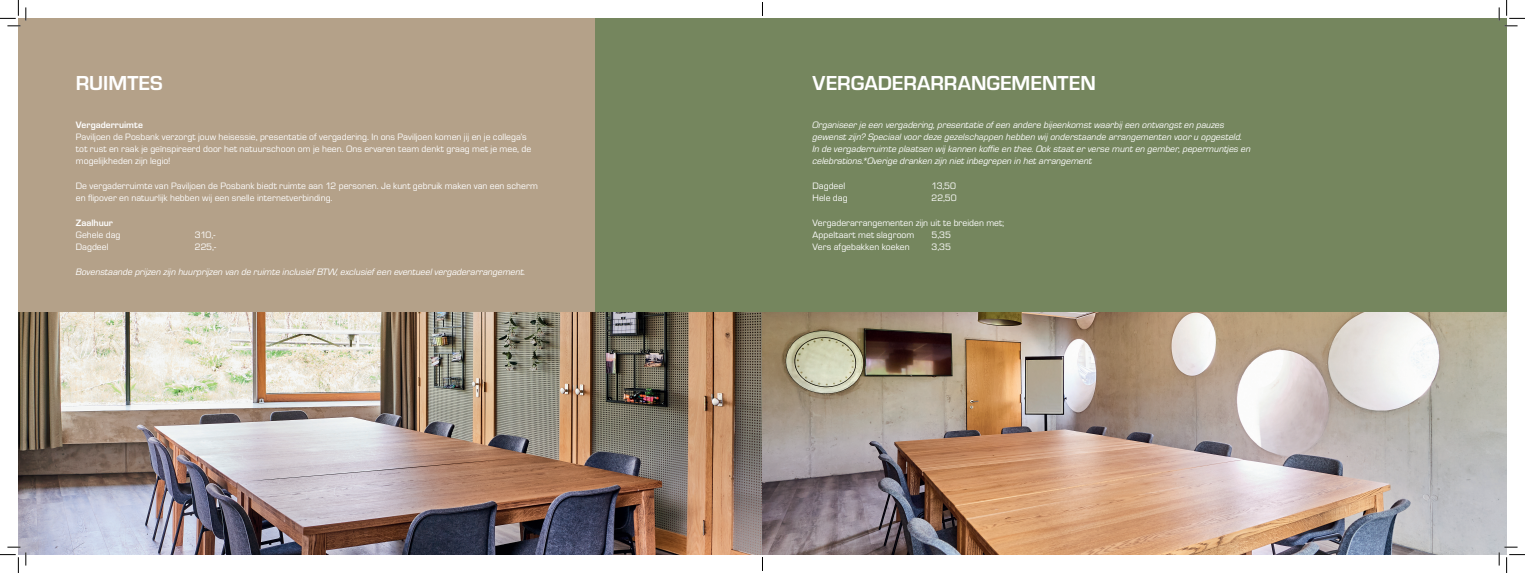
<style>
.page{position:relative;width:1525px;height:573px;background:#fff}
.page>*{position:absolute;margin:0;border:0;box-sizing:border-box;transform-origin:0 0}
.t1{font:700 21px "Eurostile";color:#fff}
.t2{font:9.62px/12.2px "Eurostile";color:#fff}
.t3{font:italic 9.62px/12.2px "Eurostile";color:#fff}
.t4{font:700 9.62px "Eurostile";color:#fff}
</style>
<div class="page">
<div style="left:387px;top:18px;width:1120px;height:536px;background:#75865e"></div>
<div style="left:18px;top:18px;width:577px;height:536px;background:#b4a189"></div>
<img style="left:18px;top:312px;width:1489px;height:242px">
<svg style="left:0;top:0;width:27px;height:27px"></svg>
<svg style="left:0;top:546px;width:27px;height:26px"></svg>
<svg style="left:1499px;top:0;width:26px;height:27px"></svg>
<svg style="left:1499px;top:546px;width:26px;height:26px"></svg>
<svg style="left:762px;top:2px;width:1px;height:13px"></svg>
<svg style="left:762px;top:557px;width:1px;height:13px"></svg>
<h1 class="t1" style="left:76px;top:68px;width:88px">RUIMTES</h1>
<p class="t4" style="left:76px;top:117px;width:68px">Vergaderruimte</p>
<p class="t2" style="left:76px;top:130px;width:457px">Paviljoen de Posbank verzorgt jouw heisessie, presentatie of vergadering. In ons Paviljoen komen jij en je collega’s tot rust en raak je geïnspireerd door het natuurschoon om je heen. Ons ervaren team denkt graag met je mee, de mogelijkheden zijn legio!</p>
<p class="t2" style="left:76px;top:179px;width:463px">De vergaderruimte van Paviljoen de Posbank biedt ruimte aan 12 personen. Je kunt gebruik maken van een scherm en flipover en natuurlijk hebben wij een snelle internetverbinding.</p>
<p class="t4" style="left:76px;top:215px;width:38px">Zaalhuur</p>
<p class="t2" style="left:76px;top:228px;width:46px">Gehele dag</p>
<p class="t2" style="left:195px;top:228px;width:22px">310,-</p>
<p class="t2" style="left:76px;top:240px;width:34px">Dagdeel</p>
<p class="t2" style="left:195px;top:240px;width:23px">225,-</p>
<p class="t3" style="left:76px;top:265px;width:451px">Bovenstaande prijzen zijn huurprijzen van de ruimte inclusief BTW, exclusief een eventueel vergaderarrangement.</p>
<h1 class="t1" style="left:813px;top:68px;width:285px">VERGADERARRANGEMENTEN</h1>
<p class="t3" style="left:813px;top:118px;width:440px">Organiseer je een vergadering, presentatie of een andere bijeenkomst waarbij een ontvangst en pauzes gewenst zijn? Speciaal voor deze gezelschappen hebben wij onderstaande arrangementen voor u opgesteld.<br>In de vergaderruimte plaatsen wij kannen koffie en thee. Ook staat er verse munt en gember, pepermuntjes en celebrations.*Overige dranken zijn niet inbegrepen in het arrangement</p>
<p class="t2" style="left:813px;top:179px;width:34px">Dagdeel</p>
<p class="t2" style="left:932px;top:179px;width:26px">13,50</p>
<p class="t2" style="left:813px;top:191px;width:37px">Hele dag</p>
<p class="t2" style="left:932px;top:191px;width:27px">22,50</p>
<p class="t2" style="left:813px;top:216px;width:193px">Vergaderarrangementen zijn uit te breiden met;<br>Appeltaart met slagroom</p>
<p class="t2" style="left:932px;top:228px;width:21px">5,35</p>
<p class="t2" style="left:813px;top:240px;width:99px">Vers afgebakken koeken</p>
<p class="t2" style="left:932px;top:240px;width:21px">3,35</p>
</div>
